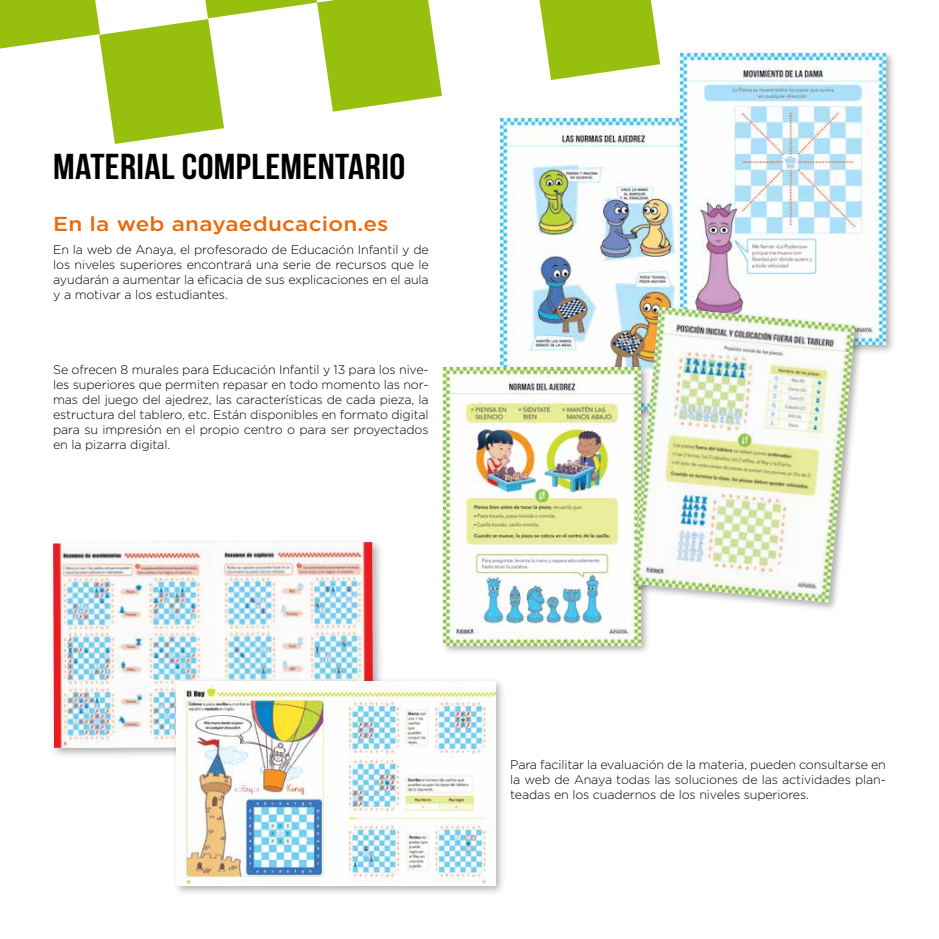
<style>
.page{position:relative;width:939px;height:939px;background:#fff}
.page>*{position:absolute;margin:0;border:0;box-sizing:border-box;transform-origin:0 0}
.t1{font:36px "Bebas Neue";letter-spacing:.01em;color:#000;scale:1.11 1}
.t2{font:500 20.25px "Gotham";letter-spacing:.01em;color:#eb690b;scale:1.11 1}
.t3{font:300 12.5px/15px "Gotham";letter-spacing:-.01em;color:#000;text-align:justify}
</style>
<div class="page">
<svg style="left:0;top:0;width:442px;height:144px"></svg>
<svg style="left:539px;top:0;width:121px;height:80px"></svg>
<div style="left:497px;top:115px;width:220px;height:304px;background:#000;opacity:.31"></div>
<img style="left:501px;top:118px;width:176px;height:246px">
<div style="left:677px;top:50px;width:219px;height:304px;background:#000;opacity:.31"></div>
<img style="left:680px;top:53px;width:206px;height:291px">
<div style="left:440px;top:364px;width:210px;height:292px;background:#000;opacity:.31"></div>
<img style="left:444px;top:367px;width:196px;height:278px">
<div style="left:630px;top:304px;width:235px;height:308px;background:#000;opacity:.31"></div>
<img style="left:633px;top:307px;width:222px;height:295px">
<div style="left:49px;top:538px;width:335px;height:221px;background:#000;opacity:.3"></div>
<img style="left:53px;top:542px;width:320px;height:206px">
<div style="left:172px;top:678px;width:335px;height:219px;background:#000;opacity:.3"></div>
<img style="left:176px;top:682px;width:319px;height:204px">
<h1 class="t1" style="left:53px;top:147px;width:319px">MATERIAL COMPLEMENTARIO</h1>
<h2 class="t2" style="left:53px;top:210px;width:304px">En la web anayaeducacion.es</h2>
<p class="t3" style="left:53px;top:242px;width:377px">En la web de Anaya, el profesorado de Educación Infantil y de los niveles superiores encontrará una serie de recursos que le ayudarán a aumentar la eficacia de sus explicaciones en el aula y a motivar a los estudiantes.</p>
<p class="t3" style="left:53px;top:362px;width:377px">Se ofrecen 8 murales para Educación Infantil y 13 para los nive&shy;les superiores que permiten repasar en todo momento las nor&shy;mas del juego del ajedrez, las características de cada pieza, la estructura del tablero, etc. Están disponibles en formato digital para su impresión en el propio centro o para ser proyectados en la pizarra digital.</p>
<p class="t3" style="left:510px;top:756px;width:377px">Para facilitar la evaluación de la materia, pueden consultarse en la web de Anaya todas las soluciones de las actividades plan&shy;teadas en los cuadernos de los niveles superiores.</p>
</div>
